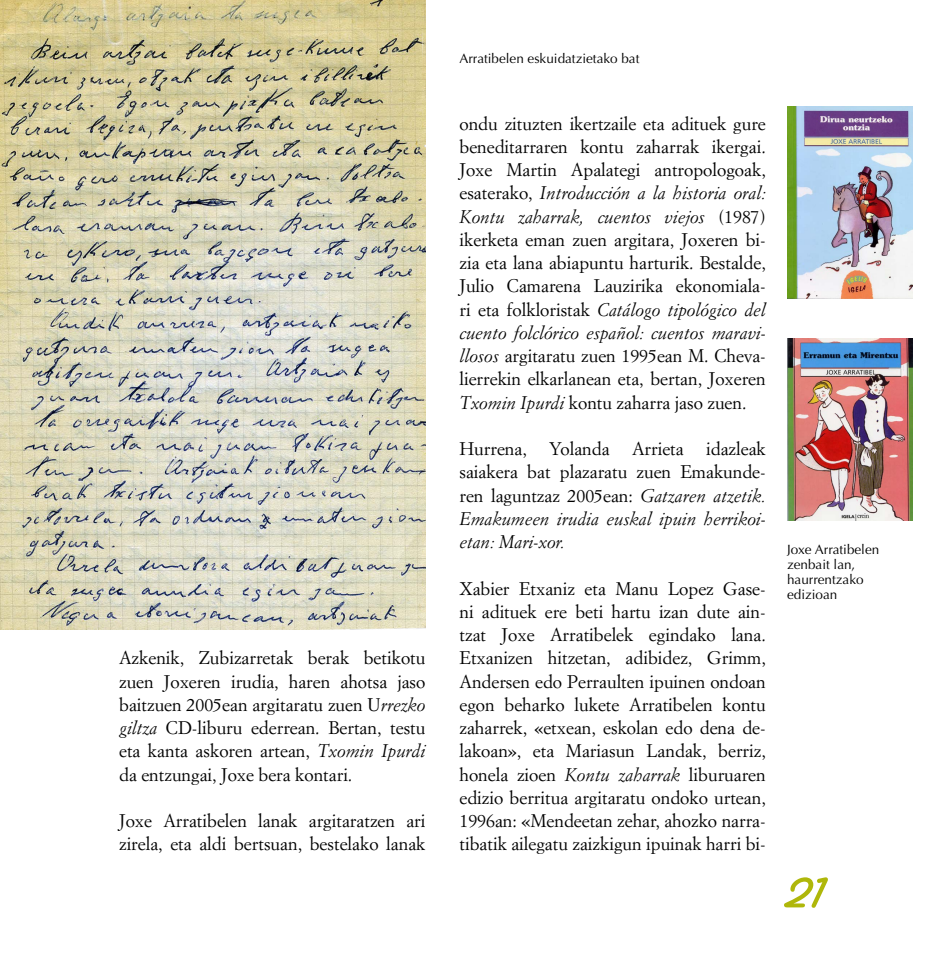
<style>
.page{position:relative;width:936px;height:978px;background:#fff}
.page>*{position:absolute;margin:0;border:0;box-sizing:border-box;transform-origin:0 0}
.t1{font:54px "Santa Fe Let Plain";color:#afb70a}
.t2{font:18px/23.2px "Simoncini Garamond";color:#000;text-align:justify}
.t3{font:13.5px/15px "Optima";color:#000}
.s1{font-style:italic}
</style>
<div class="page">
<img style="left:0;top:0;width:425px;height:629px">
<img style="left:787px;top:106px;width:125px;height:192px">
<img style="left:787px;top:338px;width:125px;height:183px">
<p class="t2" style="left:119px;top:646px;width:308px">Azkenik, Zubizarretak berak betikotu zuen Joxeren irudia, haren ahotsa jaso baitzuen 2005ean argitaratu zuen U<span class="s1">rrezko giltza</span> CD-liburu ederrean. Bertan, testu eta kanta askoren artean, <span class="s1">Txomin Ipurdi </span>da entzungai, Joxe bera kontari.</p>
<p class="t2" style="left:119px;top:809px;width:308px">Joxe Arratibelen lanak argitaratzen ari zirela, eta aldi bertsuan, bestelako lanak</p>
<p class="t3" style="left:459px;top:51px;width:181px">Arratibelen eskuidatzietako bat</p>
<p class="t2" style="left:459px;top:111px;width:308px">ondu zituzten ikertzaile eta adituek gure beneditarraren kontu zaharrak ikergai.<br>Joxe Martin Apalategi antropologoak, esaterako, <span class="s1">Introducción a la historia oral:<br>Kontu zaharrak, cuentos viejos</span> (1987) ikerketa eman zuen argitara, Joxeren bi&shy;zia eta lana abiapuntu harturik. Bestalde, Julio Camarena Lauzirika ekonomiala&shy;ri eta folkloristak <span class="s1">Catálogo tipológico del cuento folclórico español: cuentos maravi&shy;llosos</span> argitaratu zuen 1995ean M. Cheva&shy;lierrekin elkarlanean eta, bertan, Joxeren <span class="s1">Txomin Ipurdi</span> kontu zaharra jaso zuen.</p>
<p class="t2" style="left:459px;top:437px;width:308px">Hurrena, Yolanda Arrieta idazleak saiakera bat plazaratu zuen Emakunde&shy;ren laguntzaz 2005ean: <span class="s1">Gatzaren atzetik.<br>Emakumeen irudia euskal ipuin herrikoi&shy;etan: Mari-xor.</span></p>
<p class="t2" style="left:459px;top:576px;width:308px">Xabier Etxaniz eta Manu Lopez Gase&shy;ni adituek ere beti hartu izan dute ain&shy;tzat Joxe Arratibelek egindako lana.<br>Etxanizen hitzetan, adibidez, Grimm, Andersen edo Perraulten ipuinen ondoan egon beharko lukete Arratibelen kontu zaharrek, «etxean, eskolan edo dena de&shy;lakoan», eta Mariasun Landak, berriz, honela zioen <span class="s1">Kontu zaharrak</span> liburuaren edizio berritua argitaratu ondoko urtean, 1996an: «Mendeetan zehar, ahozko narra&shy;tibatik ailegatu zaizkigun ipuinak harri bi-</p>
<p class="t3" style="left:787px;top:543px;width:94px">Joxe Arratibelen zenbait lan, haurrentzako edizioan</p>
<h1 class="t1" style="left:787px;top:871px;width:39px">21</h1>
</div>
